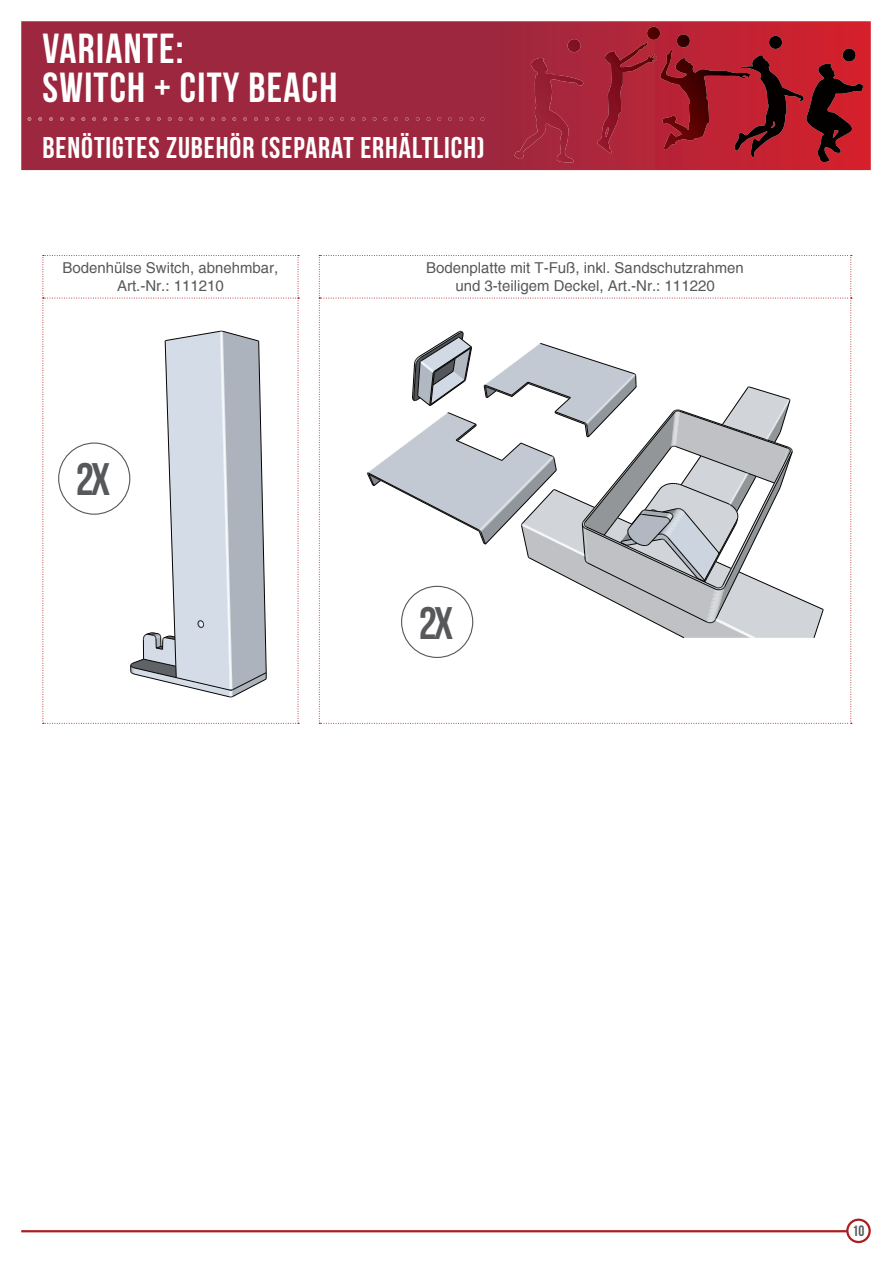
<style>
.page{position:relative;width:893px;height:1263px;background:#fff}
.page>*{position:absolute;margin:0;border:0;box-sizing:border-box;transform-origin:0 0}
.t1{font:45.6px "Bebas Neue";color:#57585a}
.t2{font:42px/39px "Bebas Neue";letter-spacing:.03em;color:#fff}
.t3{font:30px "Bebas Neue";letter-spacing:.03em;color:#fff}
.t4{font:15px/18px "Helvetica";color:#57585a;text-align:center}
.t5{font:15px "Bebas Neue";color:#57585a}
</style>
<div class="page">
<svg style="left:21px;top:21px;width:850px;height:149px;background:#a2263b"></svg>
<img style="left:28px;top:117px;width:456px;height:4px">
<hr style="left:21px;top:1230px;width:826px;height:2px;background:#ab1e21">
<div style="left:846px;top:1218px;width:25px;height:25px;border:2px solid #ab1e21;border-radius:50%"></div>
<svg style="left:43px;top:255px;width:256px;height:469px"></svg>
<svg style="left:319px;top:255px;width:533px;height:469px"></svg>
<svg style="left:769px;top:36px;width:13px;height:13px"></svg>
<img style="left:843px;top:48px;width:13px;height:14px;border-radius:7px">
<img style="left:734px;top:55px;width:71px;height:102px">
<img style="left:568px;top:27px;width:122px;height:126px">
<img style="left:804px;top:63px;width:60px;height:99px">
<h2 class="t2" style="left:43px;top:29px;width:296px">VARIANTE:<br>SWITCH + CITY BEACH</h2>
<h3 class="t3" style="left:43px;top:131px;width:444px">BENÖTIGTES ZUBEHÖR (SEPARAT ERHÄLTLICH)</h3>
<p class="t4" style="left:62px;top:259px;width:217px">Bodenhülse Switch, abnehmbar,<br>Art.-Nr.: 111210</p>
<h1 class="t1" style="left:76px;top:454px;width:36px">2 X</h1>
<p class="t4" style="left:426px;top:259px;width:319px">Bodenplatte mit T-Fuß, inkl. Sandschutzrahmen und 3-teiligem Deckel, Art.-Nr.: 111220</p>
<h1 class="t1" style="left:419px;top:598px;width:36px">2 X</h1>
<p class="t5" style="left:853px;top:1222px;width:13px">10</p>
</div>
